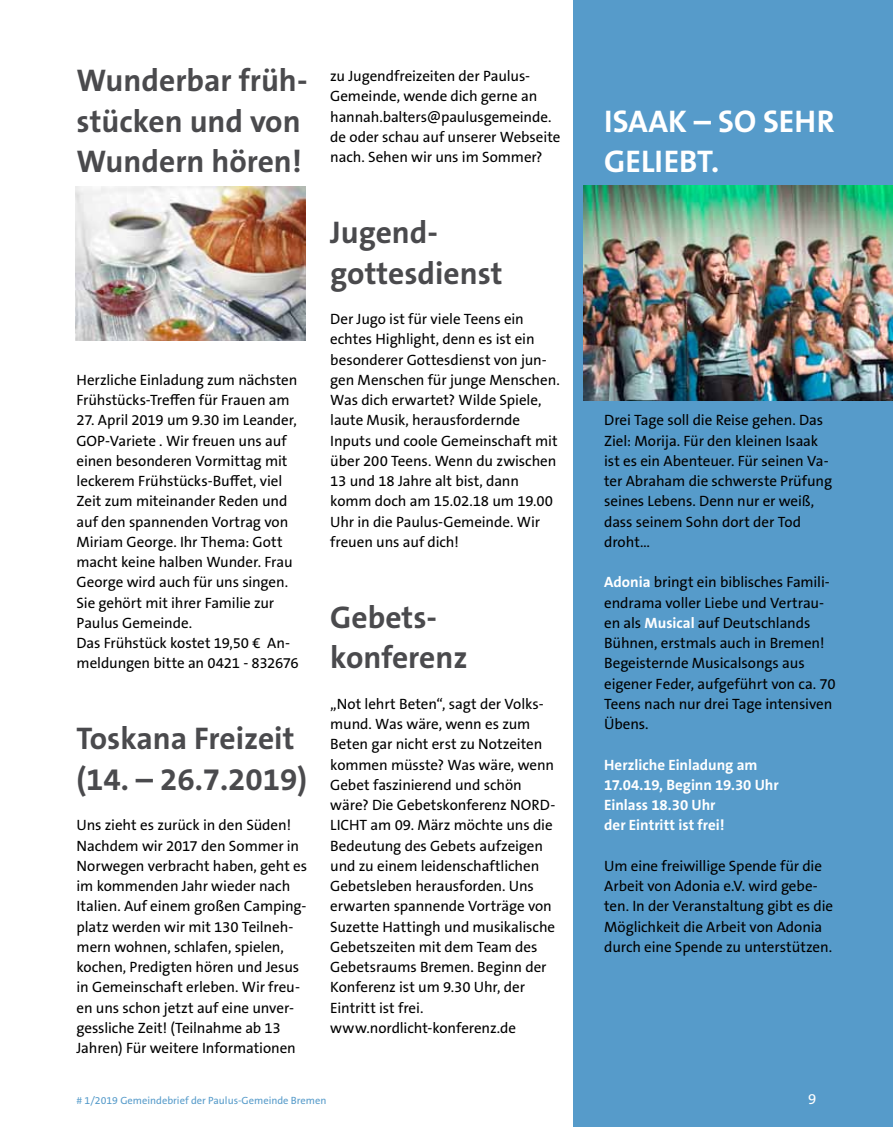
<style>
.page{position:relative;width:893px;height:1127px;background:#fff}
.page>*{position:absolute;margin:0;border:0;box-sizing:border-box;transform-origin:0 0}
.t1{font:700 31.5px/40.5px "The Sans B W7";color:#4a4a4d}
.t2{font:700 31.5px/40.5px "The Sans B W7";color:#fff}
.t3{font:15px/20.2px "The Sans B W5 Plain";letter-spacing:-.005em;color:#000}
.t4{font:700 15px/20.2px "The Sans B W7";letter-spacing:-.005em;color:#fff}
.t5{font:15px "The Sans B W5 Plain";color:#fff}
.t6{font:10.5px "The Sans B W5 Plain";color:#569bca}
.s1{font-family:"The Sans B W7";font-weight:700;color:#fff}
</style>
<div class="page">
<div style="left:573px;top:0;width:320px;height:1127px;background:#569bca"></div>
<img style="left:584px;top:185px;width:309px;height:216px">
<img style="left:75px;top:187px;width:231px;height:153px">
<h1 class="t1" style="left:77px;top:60px;width:233px">Wunderbar früh&shy;stücken und von<br>Wundern hören!</h1>
<p class="t3" style="left:77px;top:370px;width:222px">Herzliche Einladung zum nächsten<br>Frühstücks-Treffen für Frauen am</p>
<p class="t3" style="left:77px;top:410px;width:224px">27. April 2019 um 9.30 im Leander,<br>GOP-Variete . Wir freuen uns auf einen besonderen Vormittag mit leckerem Frühstücks-Buffet, viel<br>Zeit zum miteinander Reden und auf den spannenden Vortrag von<br>Miriam George. Ihr Thema: Gott macht keine halben Wunder. Frau<br>George wird auch für uns singen.<br>Sie gehört mit ihrer Familie zur<br>Paulus Gemeinde.<br>Das Frühstück kostet 19,50 € An&shy;meldungen bitte an 0421 - 832676</p>
<h1 class="t1" style="left:77px;top:718px;width:232px">Toskana Freizeit (14. – 26.7.2019)</h1>
<p class="t3" style="left:77px;top:815px;width:232px">Uns zieht es zurück in den Süden!<br>Nachdem wir 2017 den Sommer in Norwegen verbracht haben, geht es im kommenden Jahr wieder nach Italien. Auf einem großen Camping&shy;platz werden wir mit 130 Teilneh&shy;mern wohnen, schlafen, spielen, kochen, Predigten hören und Jesus in Gemeinschaft erleben. Wir freu&shy;en uns schon jetzt auf eine unver&shy;gessliche Zeit! (Teilnahme ab 13<br>Jahren) Für weitere Informationen</p>
<p class="t3" style="left:330px;top:66px;width:232px">zu Jugendfreizeiten der Paulus-<br>Gemeinde, wende dich gerne an hannah.balters@paulusgemeinde. de oder schau auf unserer Webseite nach. Sehen wir uns im Sommer?</p>
<h1 class="t1" style="left:330px;top:212px;width:174px">Jugend&shy;gottesdienst</h1>
<p class="t3" style="left:330px;top:309px;width:231px">Der Jugo ist für viele Teens ein echtes Highlight, denn es ist ein besonderer Gottesdienst von jun&shy;gen Menschen für junge Menschen.<br>Was dich erwartet? Wilde Spiele, laute Musik, herausfordernde<br>Inputs und coole Gemeinschaft mit über 200 Teens. Wenn du zwischen<br>13 und 18 Jahre alt bist, dann komm doch am 15.02.18 um 19.00<br>Uhr in die Paulus-Gemeinde. Wir freuen uns auf dich!</p>
<h1 class="t1" style="left:330px;top:597px;width:139px">Gebets&shy;konferenz</h1>
<p class="t3" style="left:330px;top:694px;width:226px">„Not lehrt Beten“, sagt der Volks&shy;mund. Was wäre, wenn es zum<br>Beten gar nicht erst zu Notzeiten kommen müsste? Was wäre, wenn<br>Gebet faszinierend und schön wäre? Die Gebetskonferenz NORD-<br>LICHT am 09. März möchte uns die<br>Bedeutung des Gebets aufzeigen und zu einem leidenschaftlichen<br>Gebetsleben herausforden. Uns erwarten spannende Vorträge von<br>Suzette Hattingh und musikalische<br>Gebetszeiten mit dem Team des<br>Gebetsraums Bremen. Beginn der<br>Konferenz ist um 9.30 Uhr, der<br>Eintritt ist frei. www.nordlicht-konferenz.de</p>
<h1 class="t2" style="left:604px;top:101px;width:232px">ISAAK – SO SEHR<br>GELIEBT.</h1>
<p class="t3" style="left:604px;top:410px;width:229px">Drei Tage soll die Reise gehen. Das<br>Ziel: Morija. Für den kleinen Isaak ist es ein Abenteuer. Für seinen Va&shy;ter Abraham die schwerste Prüfung seines Lebens. Denn nur er weiß, dass seinem Sohn dort der Tod droht...</p>
<p class="t3" style="left:604px;top:572px;width:233px"><span class="s1">Adonia</span> bringt ein biblisches Famili&shy;endrama voller Liebe und Vertrau&shy;en als <span class="s1">Musical</span> auf Deutschlands<br>Bühnen, erstmals auch in Bremen!<br>Begeisternde Musicalsongs aus eigener Feder, aufgeführt von ca. 70<br>Teens nach nur drei Tage intensiven<br>Übens.</p>
<p class="t4" style="left:604px;top:754px;width:176px">Herzliche Einladung am<br>17.04.19, Beginn 19.30 Uhr<br>Einlass 18.30 Uhr<br>der Eintritt ist frei!</p>
<p class="t3" style="left:604px;top:856px;width:231px">Um eine freiwillige Spende für die Arbeit von Adonia e.V. wird gebe&shy;ten. In der Veranstaltung gibt es die Möglichkeit die Arbeit von Adonia durch eine Spende zu unterstützen.</p>
<p class="t6" style="left:77px;top:1093px;width:251px"># 1/2019 Gemeindebrief der Paulus-Gemeinde Bremen</p>
<p class="t5" style="left:808px;top:1089px;width:10px">9</p>
</div>
